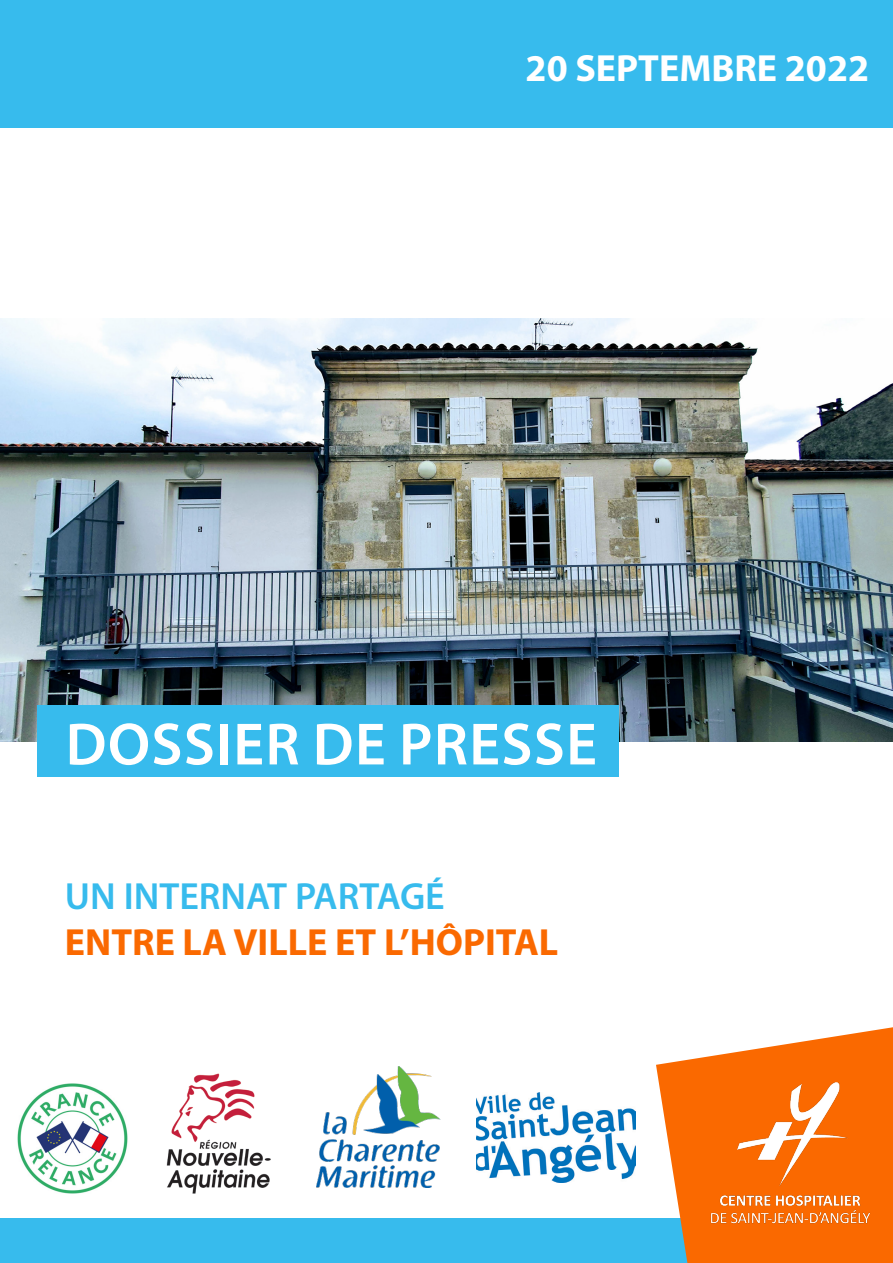
<style>
.page{position:relative;width:893px;height:1263px;background:#fff}
.page>*{position:absolute;margin:0;border:0;box-sizing:border-box;transform-origin:0 0}
.t1{font:600 60.15px "Myriad Pro";letter-spacing:.02em;color:#fff}
.t2{font:700 37.95px "Myriad Pro";color:#fa6900}
.t3{font:600 37.95px "Myriad Pro";color:#37bbed}
.t4{font:700 37.95px "Myriad Pro";color:#fff}
</style>
<div class="page">
<div style="left:0;top:1218px;width:893px;height:45px;background:#37bbed"></div>
<img style="left:0;top:318px;width:893px;height:424px">
<div style="left:37px;top:705px;width:582px;height:72px;background:#37bbed"></div>
<div style="left:0;top:0;width:893px;height:128px;background:#37bbed"></div>
<svg style="left:656px;top:1027px;width:237px;height:236px;fill:#fa6900"></svg>
<img style="left:706px;top:1074px;width:168px;height:161px">
<img style="left:166px;top:1073px;width:105px;height:121px">
<img style="left:17px;top:1083px;width:111px;height:111px">
<img style="left:316px;top:1066px;width:124px;height:122px">
<img style="left:477px;top:1092px;width:159px;height:91px">
<p class="t4" style="left:526px;top:43px;width:345px">20 SEPTEMBRE 2022</p>
<p class="t1" style="left:66px;top:706px;width:533px">DOSSIER DE PRESSE</p>
<p class="t3" style="left:65px;top:872px;width:381px">UN INTERNAT PARTAGÉ</p>
<p class="t2" style="left:65px;top:917px;width:495px">ENTRE LA VILLE ET L’HÔPITAL</p>
</div>
